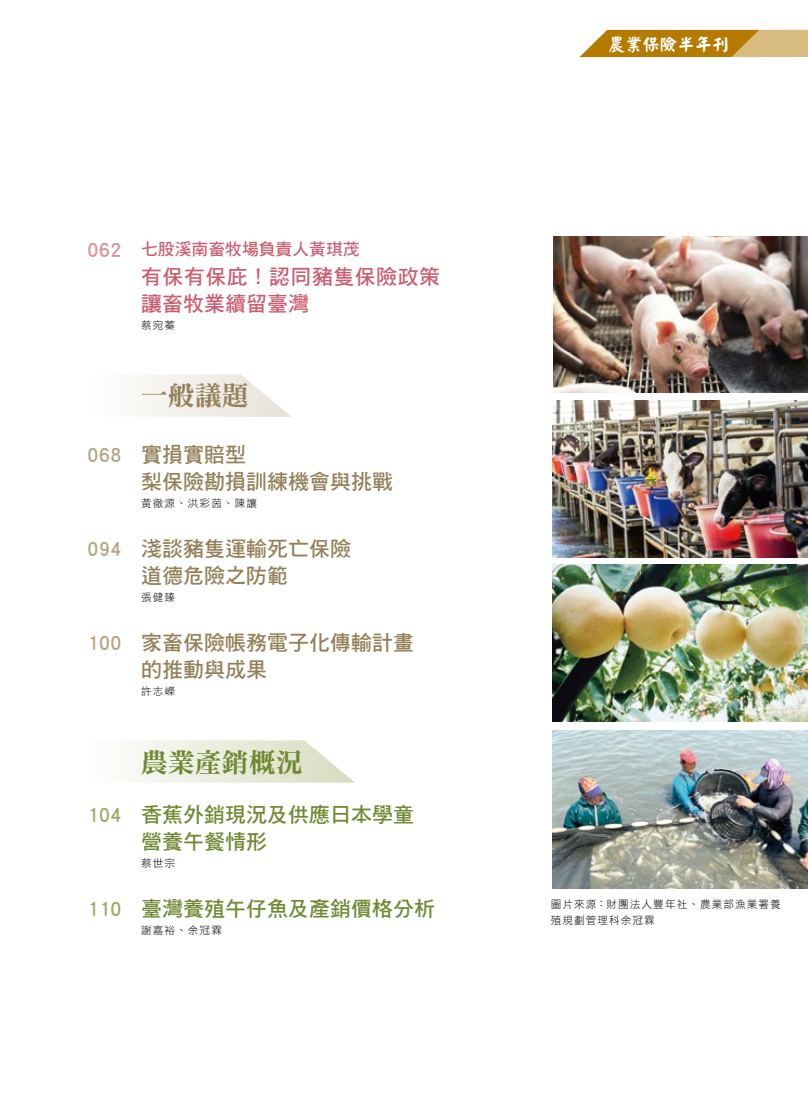
<style>
.page{position:relative;width:808px;height:1106px;background:#fff}
.page>*{position:absolute;margin:0;border:0;box-sizing:border-box;transform-origin:0 0}
.t1{font:27px "DF Ming Std W9";color:#6f8832}
.t2{font:27px "DF Ming Std W9";color:#938058}
.t3{font:21px/27px "DF Hei Std W7";color:#938058}
.t4{font:21px/27px "DF Hei Std W7";color:#6f8832}
.t5{font:21px/27px "DF Hei Std W7";letter-spacing:.02em;color:#cb5d70}
.t6{font:18px "DF Yan Kai Std W7";letter-spacing:-.035em;color:#fff}
.t7{font:16.8px "DF Hei Std W7";color:#cb5d70}
.t8{font:10.65px/15.9px "DF Hei Std W3";letter-spacing:.1em;color:#000}
.s1{font-size:21px;color:#da9097}
.s2{color:#b4a484}
.s3{color:#9ea863}
</style>
<div class="page">
<img style="left:553px;top:236px;width:255px;height:157px">
<img style="left:552px;top:730px;width:256px;height:158px">
<img style="left:552px;top:564px;width:256px;height:157px">
<img style="left:552px;top:400px;width:256px;height:157px">
<svg style="left:141px;top:374px;width:150px;height:43px"></svg>
<svg style="left:129px;top:740px;width:225px;height:42px"></svg>
<svg style="left:579px;top:30px;width:229px;height:27px;background:#c39532"></svg>
<p class="t7" style="left:87px;top:240px;width:274px"><span class="s1">062</span> 七股溪南畜牧場負責人黃琪茂</p>
<p class="t5" style="left:141px;top:262px;width:300px">有保有保庇！認同豬隻保險政策讓畜牧業續留臺灣</p>
<p class="t8" style="left:141px;top:317px;width:36px">蔡宛蓁</p>
<p class="t2" style="left:141px;top:381px;width:109px">一般議題</p>
<p class="t3" style="left:141px;top:440px;width:253px;text-indent:-54px"><span class="s2">068</span> 實損實賠型<br>梨保險勘損訓練機會與挑戰</p>
<p class="t8" style="left:141px;top:494px;width:117px">黃徹源、洪彩茵、陳讓</p>
<p class="t3" style="left:87px;top:534px;width:265px;text-align:center"><span class="s2">094</span> 淺談豬隻運輸死亡保險道德危險之防範</p>
<p class="t8" style="left:141px;top:588px;width:36px">張健臻</p>
<p class="t3" style="left:141px;top:628px;width:274px;text-indent:-54px"><span class="s2">100</span> 家畜保險帳務電子化傳輸計畫的推動與成果</p>
<p class="t8" style="left:141px;top:682px;width:36px">許志嶸</p>
<p class="t1" style="left:141px;top:747px;width:163px">農業產銷概況</p>
<p class="t4" style="left:141px;top:800px;width:274px;text-indent:-54px"><span class="s3">104</span> 香蕉外銷現況及供應日本學童營養午餐情形</p>
<p class="t8" style="left:141px;top:855px;width:36px">蔡世宗</p>
<p class="t4" style="left:87px;top:894px;width:349px"><span class="s3">110</span> 臺灣養殖午仔魚及產銷價格分析</p>
<p class="t8" style="left:141px;top:922px;width:82px">謝嘉裕、余冠霖</p>
<p class="t6" style="left:608px;top:35px;width:124px">農業保險半年刊</p>
<p class="t8" style="left:551px;top:895px;width:232px">圖片來源：財團法人豐年社、農業部漁業署養殖規劃管理科余冠霖</p>
</div>
